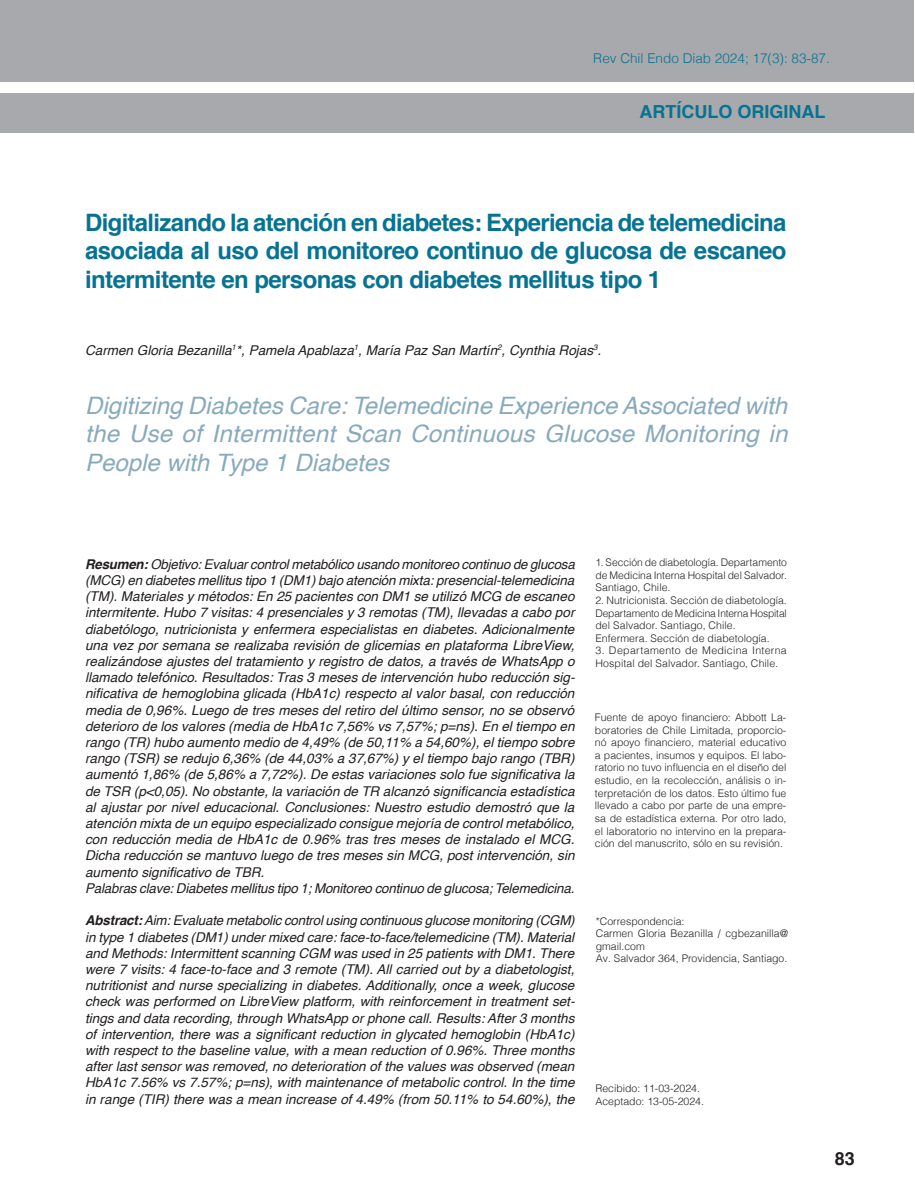
<style>
.page{position:relative;width:915px;height:1191px;background:#fff}
.page>*{position:absolute;margin:0;border:0;box-sizing:border-box;transform-origin:0 0}
.Título{font:700 24px/28.8px "Helvetica";letter-spacing:-.025em;color:#077392;text-align:justify}
.Titule{font:italic 24px/28.8px "Helvetica";letter-spacing:.01em;color:#88aabd;text-align:justify}
.t1{font:700 18px "Helvetica";color:#077392}
.t2{font:700 18px "Helvetica";color:#231f20}
.Abstract{font:italic 13.5px/16.2px "Helvetica";color:#231f20;text-align:justify}
.Autores{font:italic 13.5px "Helvetica";color:#231f20}
.t3{font:300 13.5px "Helvetica";color:#077392}
.Correspondencia{font:300 10.5px/12.6px "Helvetica";color:#231f20}
.Afilacion_1{font:300 10.5px/12.6px "Helvetica";letter-spacing:.01em;color:#231f20;text-align:justify}
.s1{font-weight:700}
</style>
<div class="page">
<div style="left:0;top:0;width:913px;height:81px;background:#a8a9ad"></div>
<div style="left:0;top:93px;width:913px;height:40px;background:#a8a9ad"></div>
<p class="t3" style="left:593px;top:46px;width:238px">Rev Chil Endo Diab 2024; 17(3): 83-87.</p>
<h2 class="t1" style="left:639px;top:97px;width:187px">ARTÍCULO ORIGINAL</h2>
<p class="Título" style="left:85px;top:208px;width:702px">Digitalizando la atención en diabetes: Experiencia de telemedicina asociada al uso del monitoreo continuo de glucosa de escaneo intermitente en personas con diabetes mellitus tipo 1</p>
<p class="Autores" style="left:85px;top:339px;width:517px">Carmen Gloria Bezanilla<sup>1</sup>*, Pamela Apablaza<sup>1</sup>, María Paz San Martín<sup>2</sup>, Cynthia Rojas<sup>3</sup>.</p>
<p class="Titule" style="left:85px;top:391px;width:703px">Digitizing Diabetes Care: Telemedicine Experience Associated with the Use of Intermittent Scan Continuous Glucose Monitoring in People with Type 1 Diabetes</p>
<p class="Abstract" style="left:85px;top:556px;width:491px"><span class="s1">Resumen:</span> Objetivo: Evaluar control metabólico usando monitoreo continuo de glucosa (MCG) en diabetes mellitus tipo 1 (DM1) bajo atención mixta: presencial-telemedicina (TM). Materiales y métodos: En 25 pacientes con DM1 se utilizó MCG de escaneo intermitente. Hubo 7 visitas: 4 presenciales y 3 remotas (TM), llevadas a cabo por diabetólogo, nutricionista y enfermera especialistas en diabetes. Adicionalmente una vez por semana se realizaba revisión de glicemias en plataforma LibreView, realizándose ajustes del tratamiento y registro de datos, a través de WhatsApp o llamado telefónico. Resultados: Tras 3 meses de intervención hubo reducción sig&shy;nificativa de hemoglobina glicada (HbA1c) respecto al valor basal, con reducción media de 0,96%. Luego de tres meses del retiro del último sensor, no se observó deterioro de los valores (media de HbA1c 7,56% vs 7,57%; p=ns). En el tiempo en rango (TR) hubo aumento medio de 4,49% (de 50,11% a 54,60%), el tiempo sobre rango (TSR) se redujo 6,36% (de 44,03% a 37,67%) y el tiempo bajo rango (TBR) aumentó 1,86% (de 5,86% a 7,72%). De estas variaciones solo fue significativa la de TSR (p&lt;0,05). No obstante, la variación de TR alcanzó significancia estadística al ajustar por nivel educacional. Conclusiones: Nuestro estudio demostró que la atención mixta de un equipo especializado consigue mejoría de control metabólico, con reducción media de HbA1c de 0.96% tras tres meses de instalado el MCG.<br>Dicha reducción se mantuvo luego de tres meses sin MCG, post intervención, sin aumento significativo de TBR.</p>
<p class="Abstract" style="left:85px;top:880px;width:490px">Palabras clave: Diabetes mellitus tipo 1; Monitoreo continuo de glucosa; Telemedicina.</p>
<p class="Abstract" style="left:85px;top:912px;width:491px"><span class="s1">Abstract:</span> Aim: Evaluate metabolic control using continuous glucose monitoring (CGM) in type 1 diabetes (DM1) under mixed care: face-to-face/telemedicine (TM). Material and Methods: Intermittent scanning CGM was used in 25 patients with DM1. There were 7 visits: 4 face-to-face and 3 remote (TM). All carried out by a diabetologist, nutritionist and nurse specializing in diabetes. Additionally, once a week, glucose check was performed on LibreView platform, with reinforcement in treatment set&shy;tings and data recording, through WhatsApp or phone call. Results: After 3 months of intervention, there was a significant reduction in glycated hemoglobin (HbA1c) with respect to the baseline value, with a mean reduction of 0.96%. Three months after last sensor was removed, no deterioration of the values was observed (mean HbA1c 7.56% vs 7.57%; p=ns), with maintenance of metabolic control. In the time in range (TIR) there was a mean increase of 4.49% (from 50.11% to 54.60%), the</p>
<p class="Afilacion_1" style="left:595px;top:555px;width:193px">1. Sección de diabetología. Departamento de Medicina Interna Hospital del Salvador.<br>Santiago, Chile.</p>
<p class="Afilacion_1" style="left:595px;top:593px;width:193px">2. Nutricionista. Sección de diabetología.<br>Departamento de Medicina Interna Hospital del Salvador. Santiago, Chile.</p>
<p class="Afilacion_1" style="left:595px;top:631px;width:176px">Enfermera. Sección de diabetología.</p>
<p class="Afilacion_1" style="left:595px;top:643px;width:193px">3. Departamento de Medicina Interna<br>Hospital del Salvador. Santiago, Chile.</p>
<p class="Correspondencia" style="left:594px;top:710px;width:193px;text-align:justify">Fuente de apoyo financiero: Abbott La&shy;boratories de Chile Limitada, proporcio&shy;nó apoyo financiero, material educativo a pacientes, insumos y equipos. El labo&shy;ratorio no tuvo influencia en el diseño del estudio, en la recolección, análisis o in&shy;terpretación de los datos. Esto último fue llevado a cabo por parte de una empre&shy;sa de estadística externa. Por otro lado, el laboratorio no intervino en la prepara&shy;ción del manuscrito, sólo en su revisión.</p>
<p class="Correspondencia" style="left:595px;top:913px;width:90px">*Correspondencia:</p>
<p class="Correspondencia" style="left:595px;top:926px;width:194px">Carmen Gloria Bezanilla / cgbezanilla@ gmail.com</p>
<p class="Correspondencia" style="left:595px;top:951px;width:193px">Av. Salvador 364, Providencia, Santiago.</p>
<p class="Correspondencia" style="left:595px;top:1081px;width:106px">Recibido: 11-03-2024.</p>
<p class="Correspondencia" style="left:595px;top:1093px;width:110px">Aceptado: 13-05-2024.</p>
<h2 class="t2" style="left:834px;top:1144px;width:22px">83</h2>
</div>
